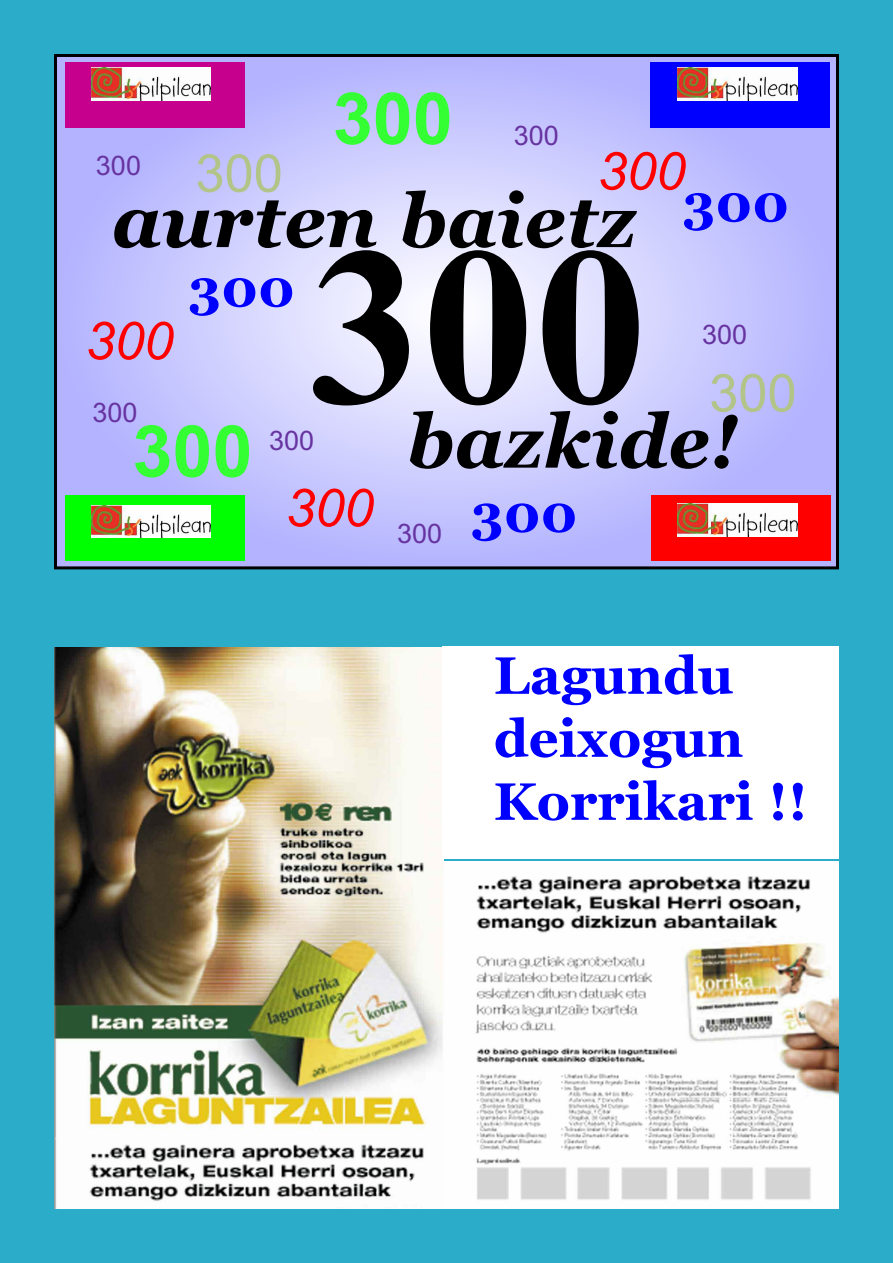
<style>
.page{position:relative;width:893px;height:1263px;background:#2badc9}
.page>*{position:absolute;margin:0;border:0;box-sizing:border-box;transform-origin:0 0}
.t1{font:700 225px "Times New Roman";color:#000}
.t2{font:italic 700 75px "Georgia";color:#000}
.t3{font:700 72px "Arial";color:#3f3}
.t4{font:700 52.5px/63px "Georgia";color:#00f}
.t5{font:italic 52.5px "Arial";color:#f00}
.t6{font:52.5px "Arial";color:#b3c489}
.t7{font:27px "Arial";color:#6733a0}
</style>
<div class="page">
<img style="left:54px;top:647px;width:389px;height:562px">
<img style="left:443px;top:861px;width:396px;height:348px">
<div style="left:442px;top:647px;width:397px;height:212px;background:#fff"></div>
<svg style="left:58px;top:58px;width:777px;height:507px;background:#c9c9fe"></svg>
<div style="left:54px;top:54px;width:785px;height:515px;border:3px solid #000"></div>
<div style="left:651px;top:495px;width:179px;height:66px;background:#f00"></div>
<div style="left:650px;top:62px;width:180px;height:66px;background:#00f"></div>
<div style="left:65px;top:495px;width:180px;height:66px;background:#0f0"></div>
<div style="left:65px;top:62px;width:180px;height:66px;background:#c6008c"></div>
<img style="left:91px;top:505px;width:119px;height:33px">
<img style="left:678px;top:68px;width:119px;height:33px">
<img style="left:678px;top:504px;width:119px;height:32px">
<img style="left:91px;top:68px;width:119px;height:33px">
<h3 class="t3" style="left:333px;top:77px;width:122px">300</h3>
<p class="t7" style="left:514px;top:120px;width:47px">300</p>
<p class="t6" style="left:195px;top:143px;width:89px">300</p>
<p class="t5" style="left:598px;top:141px;width:89px">300</p>
<p class="t7" style="left:96px;top:150px;width:47px">300</p>
<h2 class="t2" style="left:112px;top:177px;width:526px">aurten baietz</h2>
<p class="t4" style="left:683px;top:172px;width:108px">300</p>
<h1 class="t1" style="left:309px;top:193px;width:339px">300</h1>
<p class="t4" style="left:188px;top:257px;width:108px">300</p>
<p class="t5" style="left:86px;top:310px;width:89px">300</p>
<p class="t7" style="left:702px;top:319px;width:47px">300</p>
<p class="t6" style="left:709px;top:363px;width:89px">300</p>
<p class="t7" style="left:93px;top:397px;width:47px">300</p>
<h2 class="t2" style="left:406px;top:398px;width:334px">bazkide!</h2>
<h3 class="t3" style="left:132px;top:410px;width:122px">300</h3>
<p class="t7" style="left:269px;top:425px;width:47px">300</p>
<p class="t5" style="left:286px;top:477px;width:89px">300</p>
<p class="t7" style="left:397px;top:518px;width:47px">300</p>
<p class="t4" style="left:471px;top:482px;width:108px">300</p>
<p class="t4" style="left:494px;top:644px;width:315px">Lagundu deixogun<br>Korrikari !!</p>
</div>
